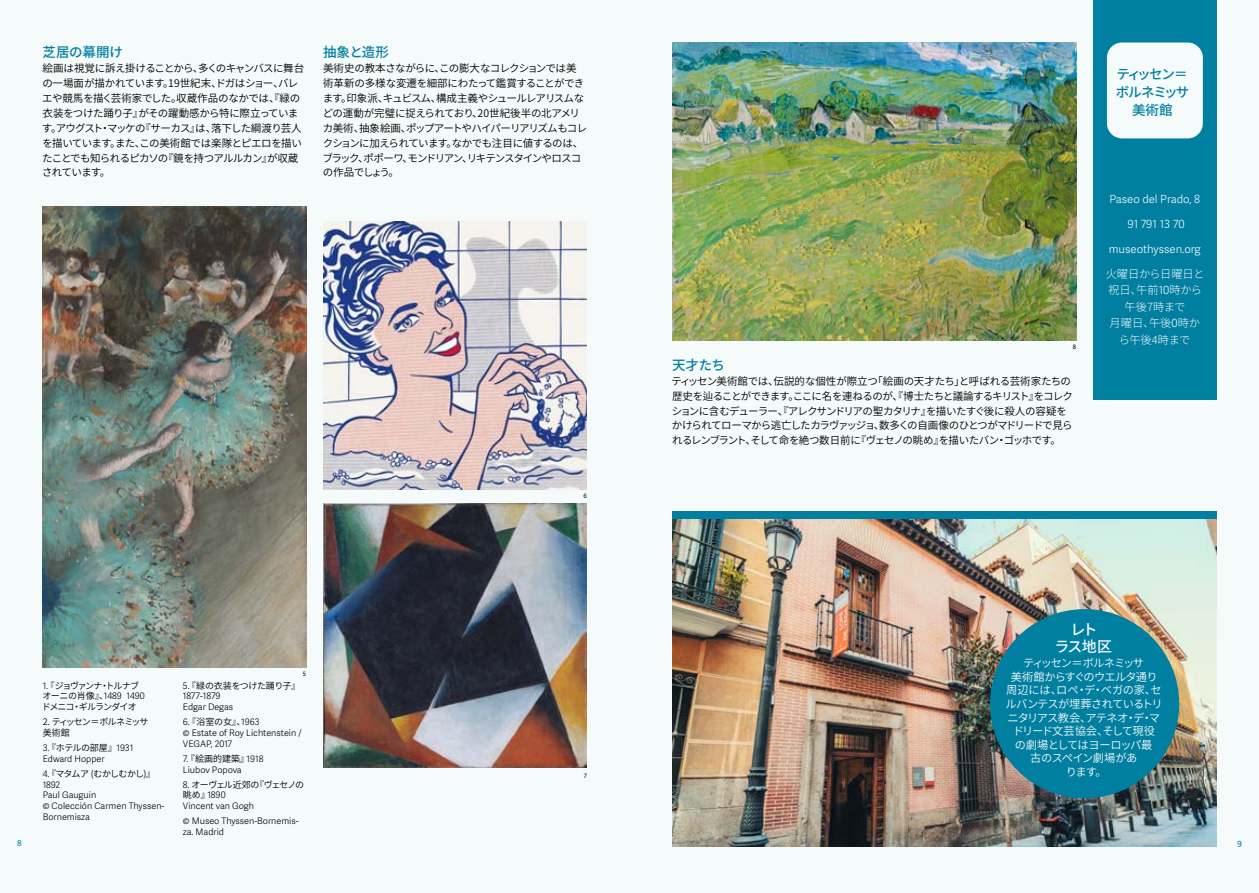
<style>
.page{position:relative;width:1259px;height:893px;background:#f5fafa}
.page>*{position:absolute;margin:0;border:0;box-sizing:border-box;transform-origin:0 0}
.t1{font:500 15px/16.5px "Source Han Sans JP";letter-spacing:-.08em;color:#f5fafa;text-align:center}
.t2{font:500 13.5px "Source Han Sans JP";letter-spacing:-.03em;color:#007fa1}
.t3{font:500 13.5px/18px "Source Han Sans JP";letter-spacing:-.095em;color:#007fa1;text-align:center}
.t4{font:11.25px/13.5px "Source Han Sans JP";letter-spacing:-.065em;color:#f5fafa;text-align:center}
.t5{font:300 11.25px/16.5px "Source Han Sans JP";color:#f5fafa;text-align:center}
.t6{font:300 11.25px "Adelle Sans";color:#f5fafa}
.t7{font:10.5px/14.9px "Source Han Sans JP";letter-spacing:-.06em;color:#000}
.t8{font:300 9px/10.8px "Adelle Sans";color:#000}
.t9{font:9px/10.8px "Source Han Sans JP";letter-spacing:-.085em;color:#000}
.t10{font:9px "Source Han Sans JP";letter-spacing:-.03em;color:#000}
.t11{font:9px "Source Han Sans JP";letter-spacing:-.14em;color:#000}
.t12{font:9px "Adelle";color:#007fa1}
.t13{font:6px "Adelle Sans";color:#000}
.s1{font-family:"Adelle Sans";font-weight:300}
.s2{font-family:"Source Han Sans JP";font-weight:400}
.s3{font-family:"Adelle Sans"}
</style>
<div class="page">
<img style="left:672px;top:519px;width:544px;height:327px">
<img style="left:672px;top:43px;width:404px;height:297px">
<div style="left:990px;top:609px;width:189px;height:189px;background:#007fa1;border-radius:50%"></div>
<div style="left:1093px;top:0;width:123px;height:400px;background:#007fa1"></div>
<img style="left:323px;top:221px;width:264px;height:268px">
<img style="left:323px;top:504px;width:264px;height:263px">
<div style="left:1107px;top:43px;width:95px;height:95px;background:#f5fafa;border-radius:15px"></div>
<div style="left:672px;top:512px;width:544px;height:7px;background:#007fa1"></div>
<img style="left:43px;top:206px;width:263px;height:462px">
<p class="t2" style="left:43px;top:45px;width:82px">芝居の幕開け</p>
<p class="t7" style="left:42px;top:61px;width:264px">絵画は視覚に訴え掛けることから、多くのキャンバスに舞台の一場面が描かれています。19世紀末、ドガはショー、バレエや競馬を描く芸術家でした。収蔵作品のなかでは、『緑の衣装をつけた踊り子』がその躍動感から特に際立っています。アウグスト・マッケの『サーカス』は、落下した綱渡り芸人を描いています。また、この美術館では楽隊とピエロを描いたことでも知られるピカソの『鏡を持つアルルカン』が収蔵されています。</p>
<p class="t2" style="left:323px;top:45px;width:67px">抽象と造形</p>
<p class="t7" style="left:322px;top:61px;width:266px">美術史の教本さながらに、この膨大なコレクションでは美術革新の多様な変遷を細部にわたって鑑賞することができます。印象派、キュビスム、構成主義やシュールレアリスムなどの運動が完璧に捉えられており、20世紀後半の北アメリカ美術、抽象絵画、ポップアートやハイパーリアリズムもコレクションに加えられています。なかでも注目に値するのは、ブラック、ポポーワ、モンドリアン、リキテンスタインやロスコの作品でしょう。</p>
<p class="t11" style="left:43px;top:680px;width:98px"><span class="s1">1.</span> 『ジョヴァンナ・トルナブ</p>
<p class="t8" style="left:43px;top:690px;width:104px"><span class="s2">オーニの肖像』、</span>1489～1490</p>
<p class="t9" style="left:42px;top:702px;width:97px">ドメニコ・ギルランダイオ</p>
<p class="t9" style="left:43px;top:717px;width:107px">2. ティッセン＝ボルネミッサ美術館</p>
<p class="t9" style="left:43px;top:742px;width:92px"><span class="s1">3.</span> 『ホテルの部屋』<span class="s1">1931</span></p>
<p class="t8" style="left:43px;top:753px;width:63px">Edward Hopper</p>
<p class="t9" style="left:43px;top:768px;width:114px"><span class="s1">4.</span> 『マタムア (むかしむかし)』</p>
<p class="t8" style="left:43px;top:779px;width:123px">1892<br>Paul Gauguin<br>© Colección Carmen Thyssen-<br>Bornemisza</p>
<p class="t13" style="left:303px;top:670px;width:5px">5</p>
<p class="t10" style="left:183px;top:680px;width:119px"><span class="s1">5.</span> 『緑の衣装をつけた踊り子』</p>
<p class="t8" style="left:183px;top:690px;width:52px">1877-1879<br>Edgar Degas</p>
<p class="t9" style="left:183px;top:717px;width:78px"><span class="s1">6.</span> 『浴室の女』、<span class="s1">1963</span></p>
<p class="t8" style="left:183px;top:727px;width:120px">© Estate of Roy Lichtenstein /<br>VEGAP, 2017</p>
<p class="t9" style="left:183px;top:753px;width:82px"><span class="s1">7.</span> 『絵画的建築』<span class="s1">1918</span></p>
<p class="t8" style="left:183px;top:764px;width:60px">Liubov Popova</p>
<p class="t9" style="left:183px;top:779px;width:123px"><span class="s1">8.</span> オーヴェル近郊の『ヴェセノの</p>
<p class="t8" style="left:183px;top:790px;width:73px"><span class="s2">眺め』</span>1890<br>Vincent van Gogh</p>
<p class="t8" style="left:183px;top:815px;width:117px">© Museo Thyssen-Bornemis&shy;za. Madrid</p>
<p class="t13" style="left:583px;top:491px;width:5px">6</p>
<p class="t13" style="left:584px;top:772px;width:5px">7</p>
<p class="t3" style="left:1115px;top:65px;width:75px">ティッセン＝ボルネミッサ美術館</p>
<p class="t13" style="left:1073px;top:343px;width:5px">8</p>
<p class="t2" style="left:672px;top:357px;width:54px">天才たち</p>
<p class="t7" style="left:671px;top:374px;width:403px">ティッセン美術館では、伝説的な個性が際立つ「絵画の天才たち」と呼ばれる芸術家たちの歴史を辿ることができます。ここに名を連ねるのが、『博士たちと議論するキリスト』をコレクションに含むデューラー、『アレクサンドリアの聖カタリナ』を描いたすぐ後に殺人の容疑をかけられてローマから逃亡したカラヴァッジョ、数多くの自画像のひとつがマドリードで見られるレンブラント、そして命を絶つ数日前に『ヴェセノの眺め』を描いたバン・ゴッホです。</p>
<p class="t6" style="left:1109px;top:191px;width:92px">Paseo del Prado, 8</p>
<p class="t6" style="left:1127px;top:216px;width:59px">91 791 13 70</p>
<p class="t6" style="left:1108px;top:241px;width:93px">museothyssen.org</p>
<p class="t5" style="left:1105px;top:265px;width:101px">火曜日から日曜日と祝日、午前<span class="s3">10</span>時から午後7時まで<br>月曜日、午後<span class="s3">0</span>時から午後4時まで</p>
<h1 class="t1" style="left:1054px;top:622px;width:59px">レト<br>ラス地区</h1>
<p class="t4" style="left:1005px;top:657px;width:159px">ティッセン＝ボルネミッサ<br>美術館からすぐのウエルタ通り周辺には、ロペ・デ・ベガの家、セルバンテスが埋葬されているトリニタリアス教会、アテネオ・デ・マドリード文芸協会、そして現役<br>の劇場としてはヨーロッパ最<br>古のスペイン劇場があ<br>ります。</p>
<p class="t12" style="left:17px;top:837px;width:6px">8</p>
<p class="t12" style="left:1237px;top:837px;width:6px">9</p>
</div>
